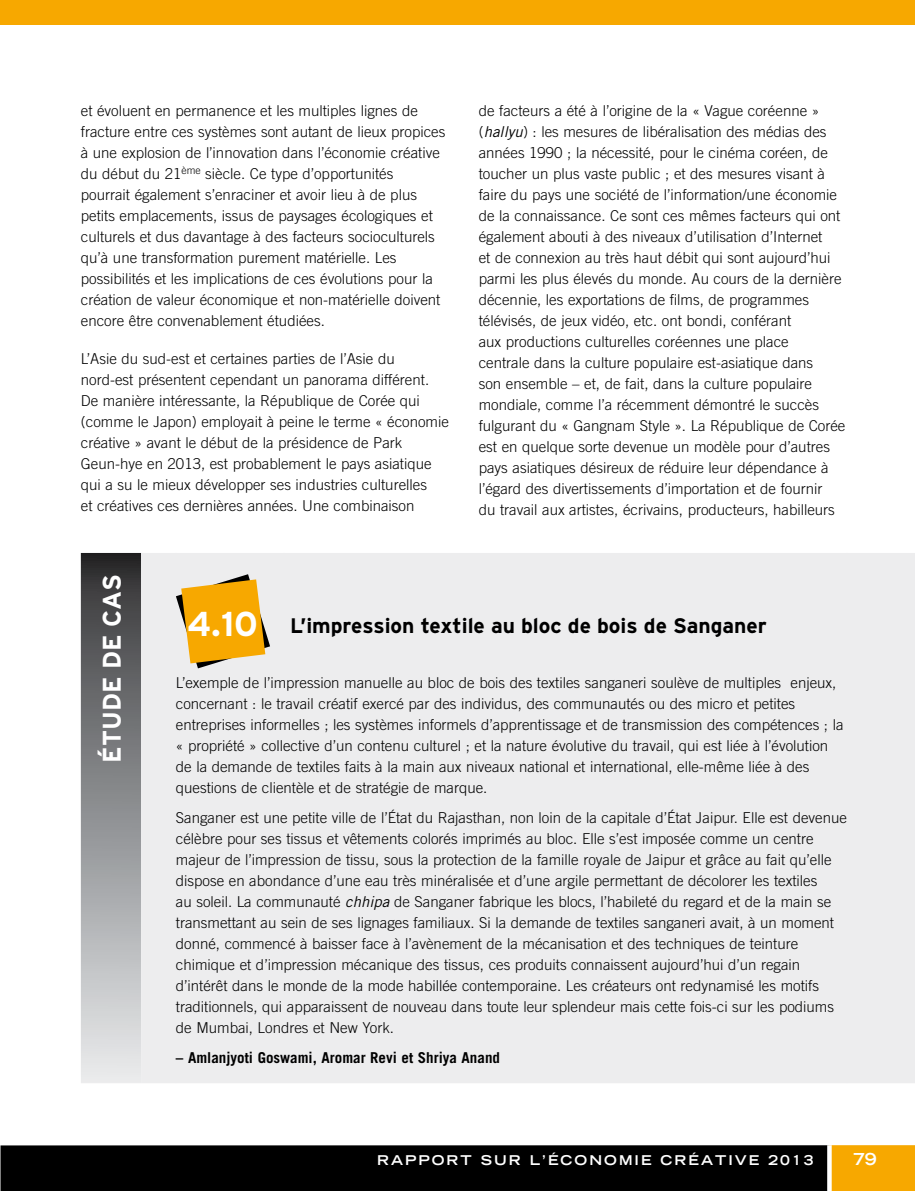
<style>
.page{position:relative;width:915px;height:1191px;background:#fff}
.page>*{position:absolute;margin:0;border:0;box-sizing:border-box;transform-origin:0 0}
.t1{font:700 25.5px "Interstate";color:#fff}
.t2{font:700 21px "Interstate";color:#000}
.t3{font:700 expanded 16.5px "Trade Gothic LT Std";color:#fff}
.t4{font:300 15px/21px "Trade Gothic LT Com";color:#000}
.t5{font:700 15px "Trade Gothic LT Com";color:#000}
.t6{font:700 expanded 13.5px "Trade Gothic LT Std";letter-spacing:.15em;color:#fff}
.s1{font-weight:400;font-style:italic}
.s2{font-size:34.5px;color:#fff}
.s3{font-size:36px;color:#fff}
</style>
<div class="page">
<div style="left:0;top:0;width:914px;height:25px;background:#f7a800"></div>
<div style="left:1px;top:1145px;width:829px;height:46px;background:#000"></div>
<div style="left:828px;top:1145px;width:86px;height:46px;background:#f7a800"></div>
<svg style="left:826px;top:1145px;width:5px;height:46px"></svg>
<svg style="left:81px;top:553px;width:60px;height:530px;background:#8f9092"></svg>
<div style="left:141px;top:553px;width:773px;height:530px;background:#ededee"></div>
<svg style="left:176px;top:574px;width:94px;height:94px;background:#e8b549"></svg>
<p class="t4" style="left:81px;top:100px;width:366px">et évoluent en permanence et les multiples lignes de fracture entre ces systèmes sont autant de lieux propices à une explosion de l’innovation dans l’économie créative du début du 21<sup>ème</sup> siècle. Ce type d’opportunités pourrait également s’enraciner et avoir lieu à de plus petits emplacements, issus de paysages écologiques et culturels et dus davantage à des facteurs socioculturels qu’à une transformation purement matérielle. Les possibilités et les implications de ces évolutions pour la création de valeur économique et non-matérielle doivent encore être convenablement étudiées.</p>
<p class="t4" style="left:81px;top:348px;width:369px">L’Asie du sud-est et certaines parties de l’Asie du nord-est présentent cependant un panorama différent.<br>De manière intéressante, la République de Corée qui (comme le Japon) employait à peine le terme « économie créative » avant le début de la présidence de Park Geun-hye en 2013, est probablement le pays asiatique qui a su le mieux développer ses industries culturelles<br>et créatives ces dernières années. Une combinaison</p>
<p class="t4" style="left:478px;top:100px;width:368px">de facteurs a été à l’origine de la « Vague coréenne » (<span class="s1">hallyu</span>) : les mesures de libéralisation des médias des années 1990 ; la nécessité, pour le cinéma coréen, de toucher un plus vaste public ; et des mesures visant à faire du pays une société de l’information/une économie de la connaissance. Ce sont ces mêmes facteurs qui ont également abouti à des niveaux d’utilisation d’Internet<br>et de connexion au très haut débit qui sont aujourd’hui parmi les plus élevés du monde. Au cours de la dernière décennie, les exportations de films, de programmes télévisés, de jeux vidéo, etc. ont bondi, conférant<br>aux productions culturelles coréennes une place<br>centrale dans la culture populaire est-asiatique dans<br>son ensemble – et, de fait, dans la culture populaire mondiale, comme l’a récemment démontré le succès fulgurant du « Gangnam Style ». La République de Corée est en quelque sorte devenue un modèle pour d’autres pays asiatiques désireux de réduire leur dépendance à l’égard des divertissements d’importation et de fournir<br>du travail aux artistes, écrivains, producteurs, habilleurs</p>
<h1 class="t1" style="left:97px;top:763px;width:190px;rotate:-90deg">ÉTUDE DE CAS</h1>
<h2 class="t2" style="left:187px;top:613px;width:581px"><span class="s2">4</span><span class="s3">.</span><span class="s2">10</span> L’impression textile au bloc de bois de Sanganer</h2>
<p class="t4" style="left:176px;top:672px;width:669px">L’exemple de l’impression manuelle au bloc de bois des textiles sanganeri soulève de multiples enjeux, concernant : le travail créatif exercé par des individus, des communautés ou des micro et petites entreprises informelles ; les systèmes informels d’apprentissage et de transmission des compétences ; la « propriété » collective d’un contenu culturel ; et la nature évolutive du travail, qui est liée à l’évolution de la demande de textiles faits à la main aux niveaux national et international, elle-même liée à des questions de clientèle et de stratégie de marque.</p>
<p class="t4" style="left:176px;top:807px;width:672px">Sanganer est une petite ville de l’État du Rajasthan, non loin de la capitale d’État Jaipur. Elle est devenue célèbre pour ses tissus et vêtements colorés imprimés au bloc. Elle s’est imposée comme un centre majeur de l’impression de tissu, sous la protection de la famille royale de Jaipur et grâce au fait qu’elle dispose en abondance d’une eau très minéralisée et d’une argile permettant de décolorer les textiles<br>au soleil. La communauté <span class="s1">chhipa</span> de Sanganer fabrique les blocs, l’habileté du regard et de la main se transmettant au sein de ses lignages familiaux. Si la demande de textiles sanganeri avait, à un moment donné, commencé à baisser face à l’avènement de la mécanisation et des techniques de teinture chimique et d’impression mécanique des tissus, ces produits connaissent aujourd’hui d’un regain d’intérêt dans le monde de la mode habillée contemporaine. Les créateurs ont redynamisé les motifs traditionnels, qui apparaissent de nouveau dans toute leur splendeur mais cette fois-ci sur les podiums de Mumbai, Londres et New York.</p>
<p class="t5" style="left:176px;top:1048px;width:325px">– Amlanjyoti Goswami, Aromar Revi et Shriya Anand</p>
<p class="t6" style="left:377px;top:1151px;width:438px">RAPPORT SUR L’ÉCONOMIE CRÉATIVE 2013</p>
<p class="t3" style="left:852px;top:1148px;width:25px">79</p>
</div>
